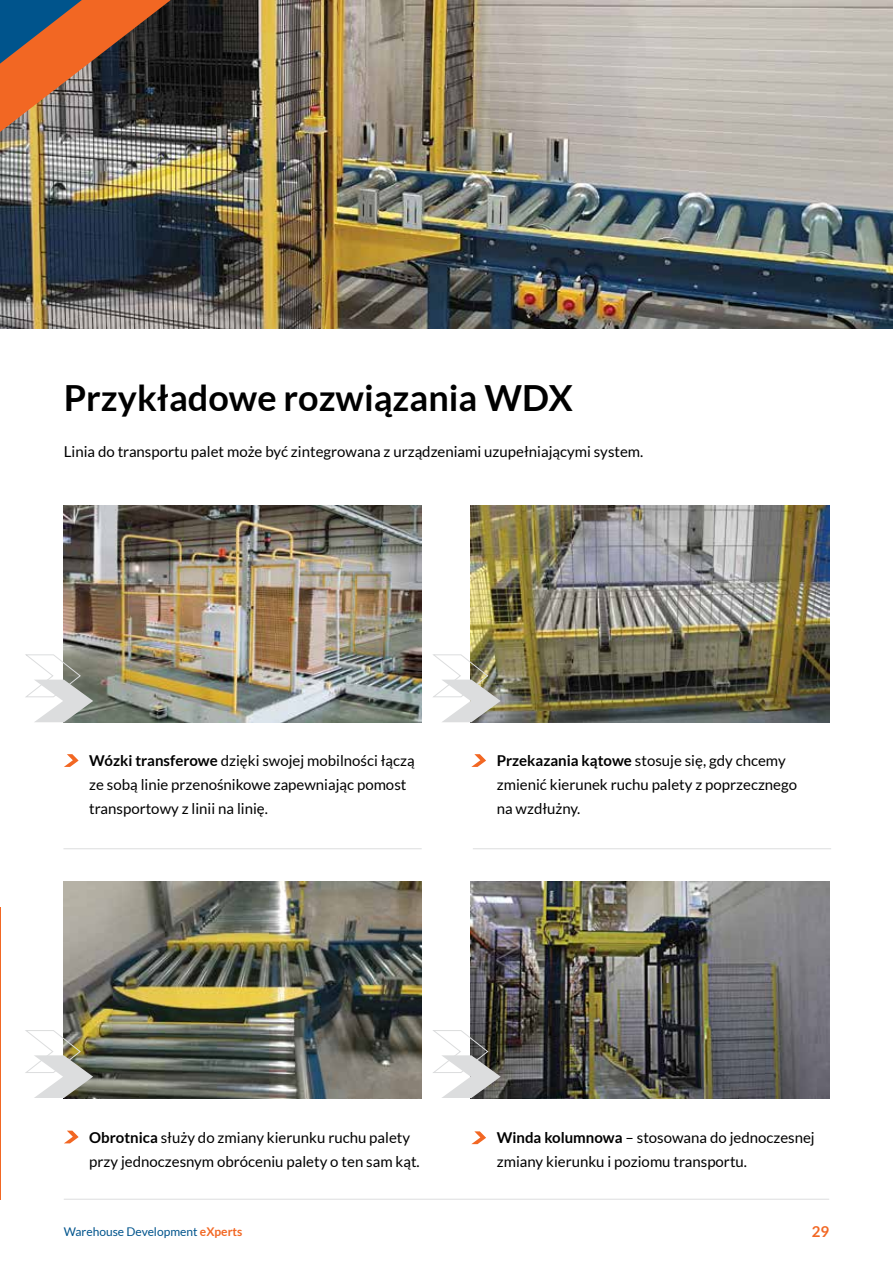
<style>
.page{position:relative;width:893px;height:1263px;background:#fff}
.page>*{position:absolute;margin:0;border:0;box-sizing:border-box;transform-origin:0 0}
.t1{font:700 36px "Lato";color:#000}
.t2{font:15px/24px "Lato";color:#000}
.t3{font:700 15px "Lato";color:#f26723}
.t4{font:12px "Lato";color:#00548c}
.s1{font-weight:700}
.s2{font-weight:700;color:#f26723}
</style>
<div class="page">
<hr style="left:64px;top:1199px;width:765px;height:1px;background:#dcddde">
<img style="left:0;top:0;width:893px;height:329px">
<svg style="left:0;top:0;width:171px;height:132px;background:#7f533f"></svg>
<img style="left:471px;top:881px;width:358px;height:217px">
<hr style="left:0;top:907px;width:1px;height:292px;background:#f26723">
<hr style="left:63px;top:848px;width:359px;height:1px;background:#dcddde">
<hr style="left:473px;top:848px;width:358px;height:1px;background:#dcddde">
<img style="left:63px;top:881px;width:359px;height:217px">
<svg style="left:64px;top:1131px;width:15px;height:12px"></svg>
<svg style="left:64px;top:754px;width:15px;height:13px"></svg>
<svg style="left:471px;top:754px;width:15px;height:13px"></svg>
<svg style="left:471px;top:1131px;width:15px;height:13px"></svg>
<img style="left:25px;top:1030px;width:68px;height:68px">
<img style="left:63px;top:505px;width:359px;height:217px">
<svg style="left:25px;top:654px;width:68px;height:68px"></svg>
<svg style="left:433px;top:1030px;width:68px;height:68px"></svg>
<img style="left:471px;top:505px;width:358px;height:217px">
<svg style="left:433px;top:654px;width:68px;height:68px"></svg>
<h1 class="t1" style="left:64px;top:377px;width:511px">Przykładowe rozwiązania WDX</h1>
<p class="t2" style="left:64px;top:439px;width:581px">Linia do transportu palet może być zintegrowana z urządzeniami uzupełniającymi system.</p>
<p class="t2" style="left:89px;top:749px;width:327px"><span class="s1">Wózki transferowe</span> dzięki swojej mobilności łączą ze sobą linie przenośnikowe zapewniając pomost transportowy z linii na linię.</p>
<p class="t2" style="left:497px;top:749px;width:302px"><span class="s1">Przekazania kątowe</span> stosuje się, gdy chcemy zmienić kierunek ruchu palety z poprzecznego na wzdłużny.</p>
<p class="t2" style="left:89px;top:1125px;width:332px"><span class="s1">Obrotnica</span> służy do zmiany kierunku ruchu palety przy jednoczesnym obróceniu palety o ten sam kąt.</p>
<p class="t2" style="left:497px;top:1126px;width:319px"><span class="s1">Winda kolumnowa</span> – stosowana do jednoczesnej zmiany kierunku i poziomu transportu.</p>
<p class="t4" style="left:64px;top:1225px;width:180px">Warehouse Development <span class="s2">eXperts</span></p>
<p class="t3" style="left:812px;top:1223px;width:19px">29</p>
</div>
